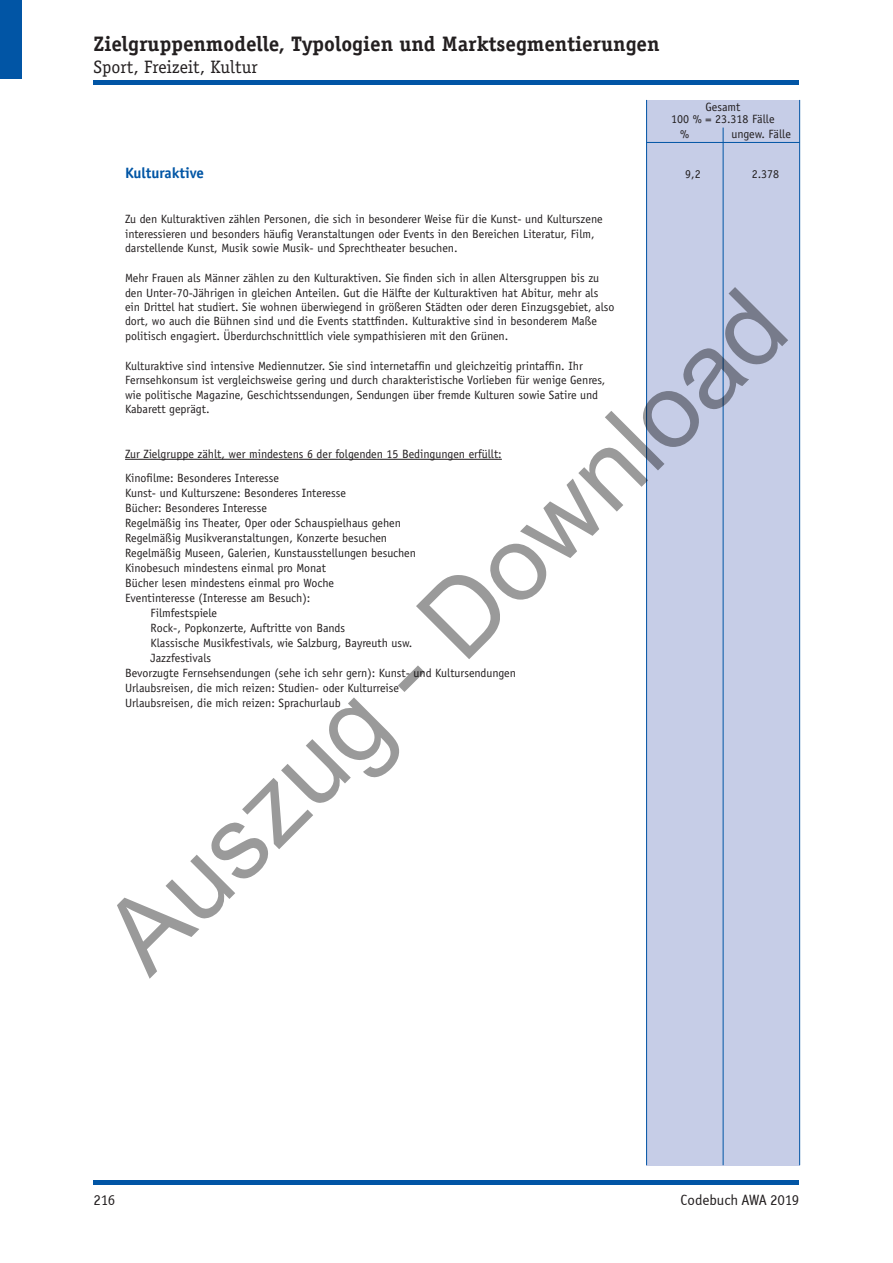
<style>
.page{position:relative;width:893px;height:1263px;background:#fff}
.page>*{position:absolute;margin:0;border:0;box-sizing:border-box;transform-origin:0 0}
.t1{font:105px "Arial";color:rgb(0 0 0/.4)}
.t2{font:700 21px "Officina Serif";color:#231f20}
.t3{font:18px "Officina Serif";color:#231f20}
.t4{font:15px "Officina Sans ITCTT Book";color:#231f20}
.t5{font:700 15px "Officina Sans";color:#0155a5}
.t6{font:12px/14.4px "Officina Sans";color:#231f20}
</style>
<div class="page">
<div style="left:0;top:0;width:21px;height:79px;background:#0155a5"></div>
<hr style="left:94px;top:81px;width:705px;height:4px;background:#0155a5">
<hr style="left:94px;top:1180px;width:705px;height:4px;background:#0155a5">
<div style="left:646px;top:100px;width:153px;height:1065px;background:#c6cde7"></div>
<hr style="left:723px;top:128px;width:1px;height:1037px;background:#0155a5">
<hr style="left:799px;top:100px;width:1px;height:1065px;background:#0155a5">
<hr style="left:646px;top:100px;width:1px;height:1065px;background:#0155a5">
<hr style="left:647px;top:142px;width:153px;height:1px;background:#0155a5">
<hr style="left:125px;top:459px;width:377px;height:1px;background:#231f20">
<h2 class="t2" style="left:94px;top:30px;width:567px">Zielgruppenmodelle, Typologien und Marktsegmentierungen</h2>
<h3 class="t3" style="left:94px;top:56px;width:166px">Sport, Freizeit, Kultur</h3>
<p class="t6" style="left:671px;top:101px;width:105px;line-height:12px;text-align:center">Gesamt<br>100 % = 23.318 Fälle</p>
<p class="t6" style="left:680px;top:127px;width:11px">%</p>
<p class="t6" style="left:731px;top:127px;width:61px">ungew. Fälle</p>
<p class="t5" style="left:125px;top:164px;width:80px">Kulturaktive</p>
<p class="t6" style="left:685px;top:167px;width:17px">9,2</p>
<p class="t6" style="left:752px;top:167px;width:29px">2.378</p>
<p class="t6" style="left:125px;top:212px;width:479px">Zu den Kulturaktiven zählen Personen, die sich in besonderer Weise für die Kunst- und Kulturszene interessieren und besonders häufig Veranstaltungen oder Events in den Bereichen Literatur, Film, darstellende Kunst, Musik sowie Musik- und Sprechtheater besuchen.</p>
<p class="t6" style="left:125px;top:271px;width:491px">Mehr Frauen als Männer zählen zu den Kulturaktiven. Sie finden sich in allen Altersgruppen bis zu den Unter-70-Jährigen in gleichen Anteilen. Gut die Hälfte der Kulturaktiven hat Abitur, mehr als ein Drittel hat studiert. Sie wohnen überwiegend in größeren Städten oder deren Einzugsgebiet, also dort, wo auch die Bühnen sind und die Events stattfinden. Kulturaktive sind in besonderem Maße politisch engagiert. Überdurchschnittlich viele sympathisieren mit den Grünen.</p>
<p class="t6" style="left:125px;top:359px;width:482px">Kulturaktive sind intensive Mediennutzer. Sie sind internetaffin und gleichzeitig printaffin. Ihr Fernsehkonsum ist vergleichsweise gering und durch charakteristische Vorlieben für wenige Genres, wie politische Magazine, Geschichtssendungen, Sendungen über fremde Kulturen sowie Satire und Kabarett geprägt.</p>
<p class="t6" style="left:125px;top:442px;width:378px;line-height:23.5px">Zur Zielgruppe zählt, wer mindestens 6 der folgenden 15 Bedingungen erfüllt:<br>Kinofilme: Besonderes Interesse</p>
<p class="t6" style="left:125px;top:485px;width:222px">Kunst- und Kulturszene: Besonderes Interesse</p>
<p class="t6" style="left:125px;top:500px;width:144px">Bücher: Besonderes Interesse</p>
<p class="t6" style="left:125px;top:515px;width:277px">Regelmäßig ins Theater, Oper oder Schauspielhaus gehen</p>
<p class="t6" style="left:125px;top:530px;width:264px">Regelmäßig Musikveranstaltungen, Konzerte besuchen</p>
<p class="t6" style="left:125px;top:545px;width:292px">Regelmäßig Museen, Galerien, Kunstausstellungen besuchen</p>
<p class="t6" style="left:125px;top:560px;width:202px">Kinobesuch mindestens einmal pro Monat</p>
<p class="t6" style="left:125px;top:575px;width:210px">Bücher lesen mindestens einmal pro Woche</p>
<p class="t6" style="left:125px;top:590px;width:187px">Eventinteresse (Interesse am Besuch):</p>
<p class="t6" style="left:151px;top:605px;width:68px">Filmfestspiele</p>
<p class="t6" style="left:151px;top:620px;width:196px">Rock-, Popkonzerte, Auftritte von Bands</p>
<p class="t6" style="left:151px;top:635px;width:263px">Klassische Musikfestivals, wie Salzburg, Bayreuth usw.</p>
<p class="t6" style="left:151px;top:650px;width:62px">Jazzfestivals</p>
<p class="t6" style="left:125px;top:665px;width:392px">Bevorzugte Fernsehsendungen (sehe ich sehr gern): Kunst- und Kultursendungen</p>
<p class="t6" style="left:125px;top:680px;width:276px">Urlaubsreisen, die mich reizen: Studien- oder Kulturreise</p>
<p class="t6" style="left:125px;top:695px;width:217px">Urlaubsreisen, die mich reizen: Sprachurlaub</p>
<h1 class="t1" style="left:75px;top:904px;width:912px;rotate:-45deg">Auszug - Download</h1>
<p class="t4" style="left:94px;top:1192px;width:23px">216</p>
<p class="t4" style="left:681px;top:1192px;width:120px">Codebuch AWA 2019</p>
</div>
